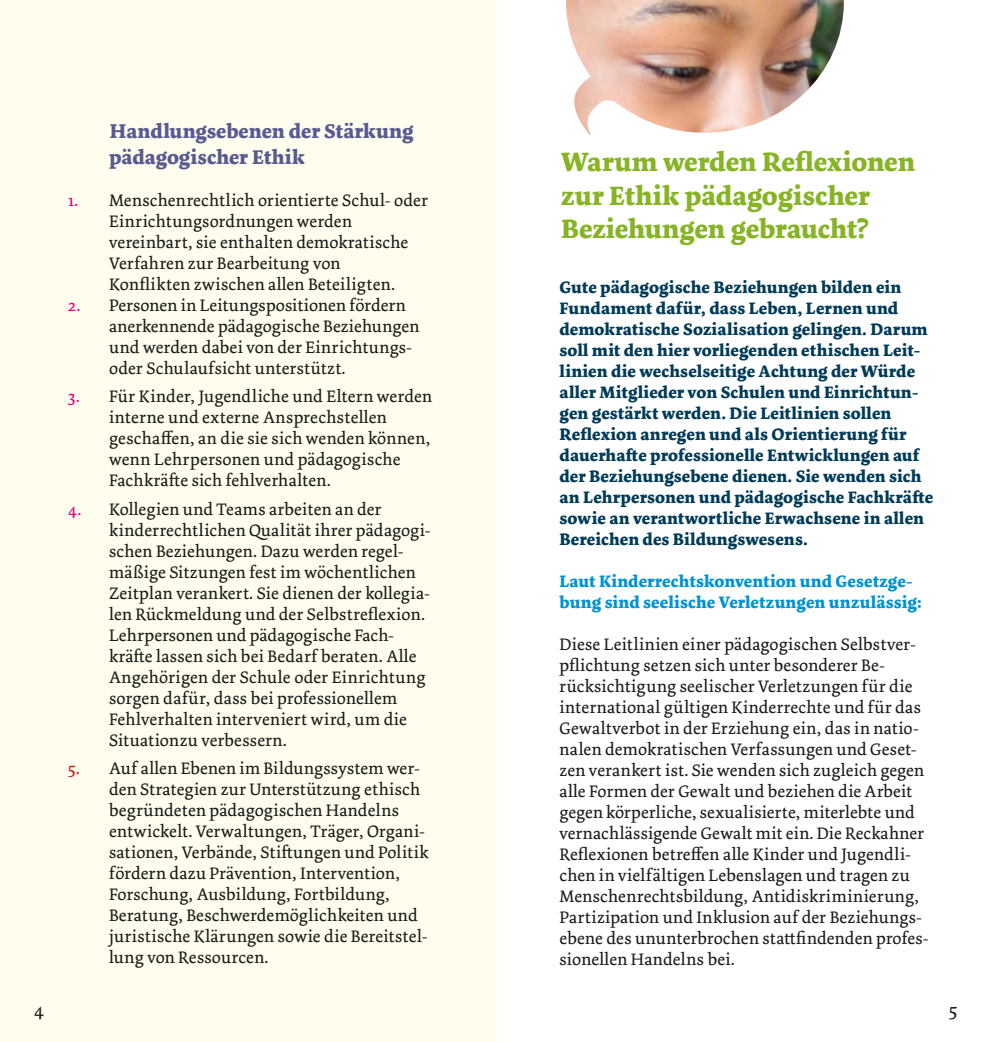
<style>
.page{position:relative;width:993px;height:1042px;background:#fff}
.page>*{position:absolute;margin:0;border:0;box-sizing:border-box;transform-origin:0 0}
.h2_5{font:700 28px/33.6px "Dolly Pro";letter-spacing:-.005em;color:#87b424}
.h22_4{font:700 21px/25.2px "Dolly Pro";color:#585a92}
.t1{font:19.25px "Dolly Pro";color:#1a1a18}
.fff{font:17.5px/21px "Dolly Pro";letter-spacing:.01em;color:#1a1a18}
.t2{font:700 17.5px/21px "Dolly Pro";letter-spacing:.005em;color:#003b57}
.t3{font:700 17.5px/21px "Dolly Pro";letter-spacing:.005em;color:#0093d2}
.s1{color:#e5007d}
.s2{color:#cd1316}
</style>
<div class="page">
<img style="left:566px;top:0;width:277px;height:135px">
<div style="left:0;top:0;width:496px;height:1042px;background:#fffded"></div>
<h2 class="h22_4" style="left:109px;top:119px;width:306px">Handlungsebenen der Stärkung pädagogischer Ethik</h2>
<p class="fff" style="left:109px;top:189px;width:320px;text-indent:-41px"><span class="s1">1.</span> Menschenrechtlich orientierte Schul- oder Einrichtungsordnungen werden vereinbart, sie enthalten demokratische Verfahren zur Bearbeitung von<br>Konflikten zwischen allen Beteiligten.</p>
<p class="fff" style="left:109px;top:294px;width:312px;text-indent:-41px"><span class="s1">2.</span> Personen in Leitungspositionen fördern anerkennende pädagogische Beziehungen und werden dabei von der Einrichtungs&shy;oder Schulaufsicht unterstützt.</p>
<p class="fff" style="left:109px;top:386px;width:324px;text-indent:-41px"><span class="s1">3.</span> Für Kinder, Jugendliche und Eltern werden interne und externe Ansprechstellen geschaffen, an die sie sich wenden können, wenn Lehrpersonen und pädagogische Fachkräfte sich fehlverhalten.</p>
<p class="fff" style="left:109px;top:498px;width:323px;text-indent:-41px"><span class="s1">4.</span> Kollegien und Teams arbeiten an der kinderrechtlichen Qualität ihrer pädagogi&shy;schen Beziehungen. Dazu werden regel&shy;mäßige Sitzungen fest im wöchentlichen Zeitplan verankert. Sie dienen der kollegia&shy;len Rückmeldung und der Selbstreflexion.<br>Lehrpersonen und pädagogische Fach&shy;kräfte lassen sich bei Bedarf beraten. Alle Angehörigen der Schule oder Einrichtung sorgen dafür, dass bei professionellem Fehlverhalten interveniert wird, um die Situationzu verbessern.</p>
<p class="fff" style="left:109px;top:758px;width:320px;text-indent:-41px"><span class="s2">5.</span> Auf allen Ebenen im Bildungssystem wer&shy;den Strategien zur Unterstützung ethisch begründeten pädagogischen Handelns entwickelt. Verwaltungen, Träger, Organi&shy;sationen, Verbände, Stiftungen und Politik fördern dazu Prävention, Intervention, Forschung, Ausbildung, Fortbildung, Beratung, Beschwerdemöglichkeiten und juristische Klärungen sowie die Bereitstel&shy;lung von Ressourcen.</p>
<h2 class="h2_5" style="left:561px;top:145px;width:355px">Warum werden Reflexionen zur Ethik pädagogischer<br>Beziehungen gebraucht?</h2>
<p class="t2" style="left:559px;top:277px;width:375px">Gute pädagogische Beziehungen bilden ein Fundament dafür, dass Leben, Lernen und demokratische Sozialisation gelingen. Darum soll mit den hier vorliegenden ethischen Leit&shy;linien die wechselseitige Achtung der Würde aller Mitglieder von Schulen und Einrichtun&shy;gen gestärkt werden. Die Leitlinien sollen Reflexion anregen und als Orientierung für dauerhafte professionelle Entwicklungen auf der Beziehungsebene dienen. Sie wenden sich an Lehrpersonen und pädagogische Fachkräfte sowie an verantwortliche Erwachsene in allen Bereichen des Bildungswesens.</p>
<p class="t3" style="left:559px;top:571px;width:364px">Laut Kinderrechtskonvention und Gesetzge&shy;bung sind seelische Verletzungen unzulässig:</p>
<p class="fff" style="left:559px;top:634px;width:370px">Diese Leitlinien einer pädagogischen Selbstver&shy;pflichtung setzen sich unter besonderer Be&shy;rücksichtigung seelischer Verletzungen für die international gültigen Kinderrechte und für das Gewaltverbot in der Erziehung ein, das in natio&shy;nalen demokratischen Verfassungen und Geset&shy;zen verankert ist. Sie wenden sich zugleich gegen alle Formen der Gewalt und beziehen die Arbeit gegen körperliche, sexualisierte, miterlebte und vernachlässigende Gewalt mit ein. Die Reckahner Reflexionen betreffen alle Kinder und Jugendli&shy;chen in vielfältigen Lebenslagen und tragen zu Menschenrechtsbildung, Antidiskriminierung, Partizipation und Inklusion auf der Beziehungs&shy;ebene des ununterbrochen stattfindenden profes&shy;sionellen Handelns bei.</p>
<p class="t1" style="left:34px;top:997px;width:11px">4</p>
<p class="t1" style="left:948px;top:997px;width:10px">5</p>
</div>
